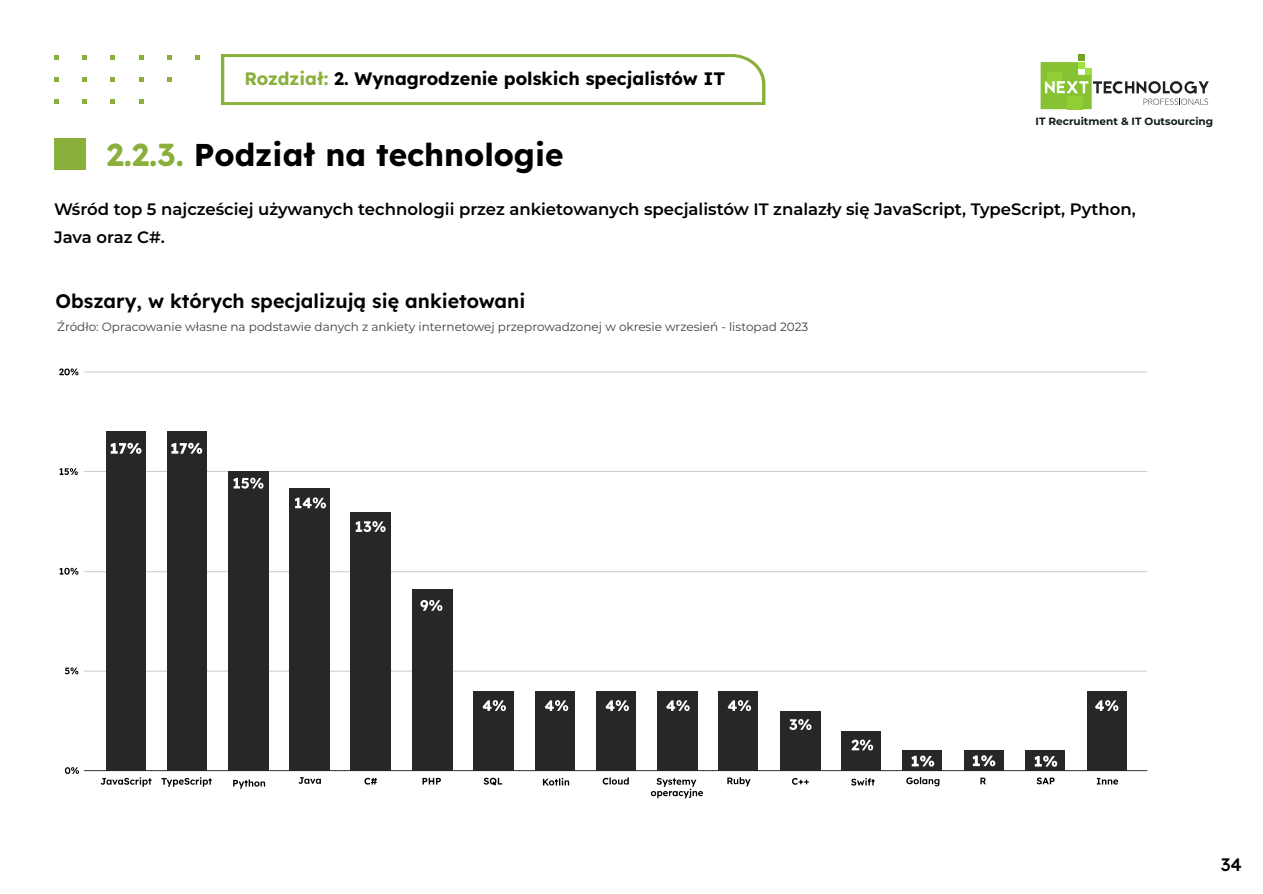
<style>
.page{position:relative;width:1263px;height:894px;background:#fff}
.page>*{position:absolute;margin:0;border:0;box-sizing:border-box;transform-origin:0 0}
.t1{font:700 31.5px "Lexend";color:#000}
.t2{font:600 19.5px "Lexend";color:#020203}
.t3{font:700 18px "Lexend";color:#000}
.t4{font:500 18px "Lexend";color:#020203}
.t5{font:600 16.5px/28.5px "Montserrat";color:#000}
.t6{font:12px "Montserrat";color:#3f3f3f}
.t7{font:700 10.5px "Montserrat";color:#101e15}
.s1{color:#8ab03b}
</style>
<div class="page">
<svg style="left:221px;top:54px;width:545px;height:50px"></svg>
<div style="left:54px;top:138px;width:32px;height:32px;background:#89b03a"></div>
<svg style="left:1040px;top:55px;width:168px;height:54px"></svg>
<svg style="left:54px;top:55px;width:4px;height:4px"></svg>
<svg style="left:54px;top:77px;width:4px;height:4px"></svg>
<svg style="left:54px;top:99px;width:4px;height:4px"></svg>
<svg style="left:82px;top:55px;width:5px;height:4px"></svg>
<svg style="left:82px;top:77px;width:5px;height:4px"></svg>
<svg style="left:82px;top:99px;width:5px;height:4px"></svg>
<svg style="left:110px;top:55px;width:5px;height:4px"></svg>
<svg style="left:110px;top:77px;width:5px;height:4px"></svg>
<svg style="left:110px;top:99px;width:5px;height:4px"></svg>
<svg style="left:139px;top:55px;width:4px;height:4px"></svg>
<svg style="left:139px;top:77px;width:4px;height:4px"></svg>
<svg style="left:139px;top:99px;width:4px;height:4px"></svg>
<svg style="left:167px;top:55px;width:5px;height:4px"></svg>
<svg style="left:167px;top:77px;width:5px;height:4px"></svg>
<svg style="left:195px;top:55px;width:5px;height:4px"></svg>
<hr style="left:84px;top:770px;width:1063px;height:1px;background:#333">
<hr style="left:84px;top:670px;width:1063px;height:1px;background:#ccc">
<hr style="left:84px;top:571px;width:1063px;height:1px;background:#ccc">
<hr style="left:84px;top:471px;width:1063px;height:1px;background:#ccc">
<hr style="left:84px;top:371px;width:1063px;height:1px;background:#ccc">
<div style="left:106px;top:432px;width:40px;height:338px;background:#272727"></div>
<div style="left:167px;top:432px;width:40px;height:338px;background:#272727"></div>
<div style="left:228px;top:471px;width:41px;height:299px;background:#272727"></div>
<svg style="left:233px;top:477px;width:30px;height:11px"></svg>
<div style="left:290px;top:488px;width:40px;height:282px;background:#272727"></div>
<div style="left:350px;top:512px;width:41px;height:258px;background:#272727"></div>
<div style="left:412px;top:589px;width:40px;height:181px;background:#272727"></div>
<svg style="left:420px;top:600px;width:22px;height:10px"></svg>
<svg style="left:355px;top:521px;width:30px;height:11px"></svg>
<svg style="left:295px;top:497px;width:31px;height:11px"></svg>
<div style="left:473px;top:691px;width:41px;height:79px;background:#272727"></div>
<div style="left:535px;top:690px;width:40px;height:80px;background:#272727"></div>
<div style="left:596px;top:691px;width:40px;height:79px;background:#272727"></div>
<div style="left:657px;top:691px;width:40px;height:79px;background:#272727"></div>
<div style="left:718px;top:691px;width:40px;height:79px;background:#272727"></div>
<svg style="left:727px;top:700px;width:24px;height:10px"></svg>
<svg style="left:666px;top:700px;width:23px;height:10px"></svg>
<svg style="left:605px;top:700px;width:24px;height:10px"></svg>
<svg style="left:482px;top:700px;width:24px;height:10px"></svg>
<svg style="left:545px;top:700px;width:23px;height:10px"></svg>
<div style="left:780px;top:710px;width:40px;height:60px;background:#272727"></div>
<svg style="left:789px;top:719px;width:22px;height:10px"></svg>
<div style="left:841px;top:731px;width:40px;height:39px;background:#272727"></div>
<div style="left:902px;top:750px;width:40px;height:20px;background:#272727"></div>
<div style="left:963px;top:750px;width:40px;height:20px;background:#272727"></div>
<div style="left:1025px;top:750px;width:40px;height:20px;background:#272727"></div>
<div style="left:1086px;top:690px;width:40px;height:80px;background:#272727"></div>
<svg style="left:65px;top:767px;width:14px;height:6px"></svg>
<svg style="left:65px;top:667px;width:13px;height:7px"></svg>
<svg style="left:60px;top:567px;width:18px;height:7px"></svg>
<svg style="left:60px;top:468px;width:18px;height:7px"></svg>
<svg style="left:59px;top:368px;width:19px;height:7px"></svg>
<svg style="left:101px;top:777px;width:51px;height:9px"></svg>
<svg style="left:298px;top:777px;width:23px;height:6px"></svg>
<svg style="left:161px;top:777px;width:51px;height:9px"></svg>
<svg style="left:233px;top:779px;width:32px;height:9px"></svg>
<svg style="left:364px;top:777px;width:13px;height:7px"></svg>
<svg style="left:422px;top:777px;width:19px;height:7px"></svg>
<svg style="left:483px;top:777px;width:19px;height:8px"></svg>
<svg style="left:651px;top:778px;width:52px;height:20px"></svg>
<svg style="left:602px;top:777px;width:27px;height:7px"></svg>
<svg style="left:792px;top:778px;width:17px;height:6px"></svg>
<svg style="left:543px;top:778px;width:26px;height:7px"></svg>
<svg style="left:727px;top:777px;width:23px;height:9px"></svg>
<svg style="left:906px;top:777px;width:33px;height:9px"></svg>
<svg style="left:851px;top:778px;width:23px;height:7px"></svg>
<svg style="left:1096px;top:777px;width:22px;height:7px"></svg>
<svg style="left:111px;top:442px;width:30px;height:11px"></svg>
<svg style="left:171px;top:442px;width:31px;height:11px"></svg>
<svg style="left:911px;top:755px;width:23px;height:11px"></svg>
<svg style="left:972px;top:755px;width:23px;height:11px"></svg>
<svg style="left:1034px;top:755px;width:23px;height:11px"></svg>
<svg style="left:980px;top:777px;width:5px;height:7px"></svg>
<svg style="left:1036px;top:777px;width:18px;height:7px"></svg>
<svg style="left:1095px;top:700px;width:23px;height:10px"></svg>
<svg style="left:851px;top:739px;width:22px;height:11px"></svg>
<p class="t3" style="left:244px;top:65px;width:482px"><span class="s1">Rozdział:</span> 2. Wynagrodzenie polskich specjalistów IT</p>
<h1 class="t1" style="left:106px;top:132px;width:458px"><span class="s1">2.2.3.</span> Podział na technologie</h1>
<p class="t7" style="left:1035px;top:113px;width:179px">IT Recruitment &amp; IT Outsourcing</p>
<p class="t5" style="left:54px;top:194px;width:1083px">Wśród top 5 najcześciej używanych technologii przez ankietowanych specjalistów IT znalazły się JavaScript, TypeScript, Python,<br>Java oraz C#.</p>
<p class="t2" style="left:56px;top:286px;width:471px">Obszary, w których specjalizują się ankietowani</p>
<p class="t6" style="left:57px;top:318px;width:752px">Źródło: Opracowanie własne na podstawie danych z ankiety internetowej przeprowadzonej w okresie wrzesień - listopad 2023</p>
<p class="t4" style="left:1220px;top:850px;width:23px">34</p>
</div>
